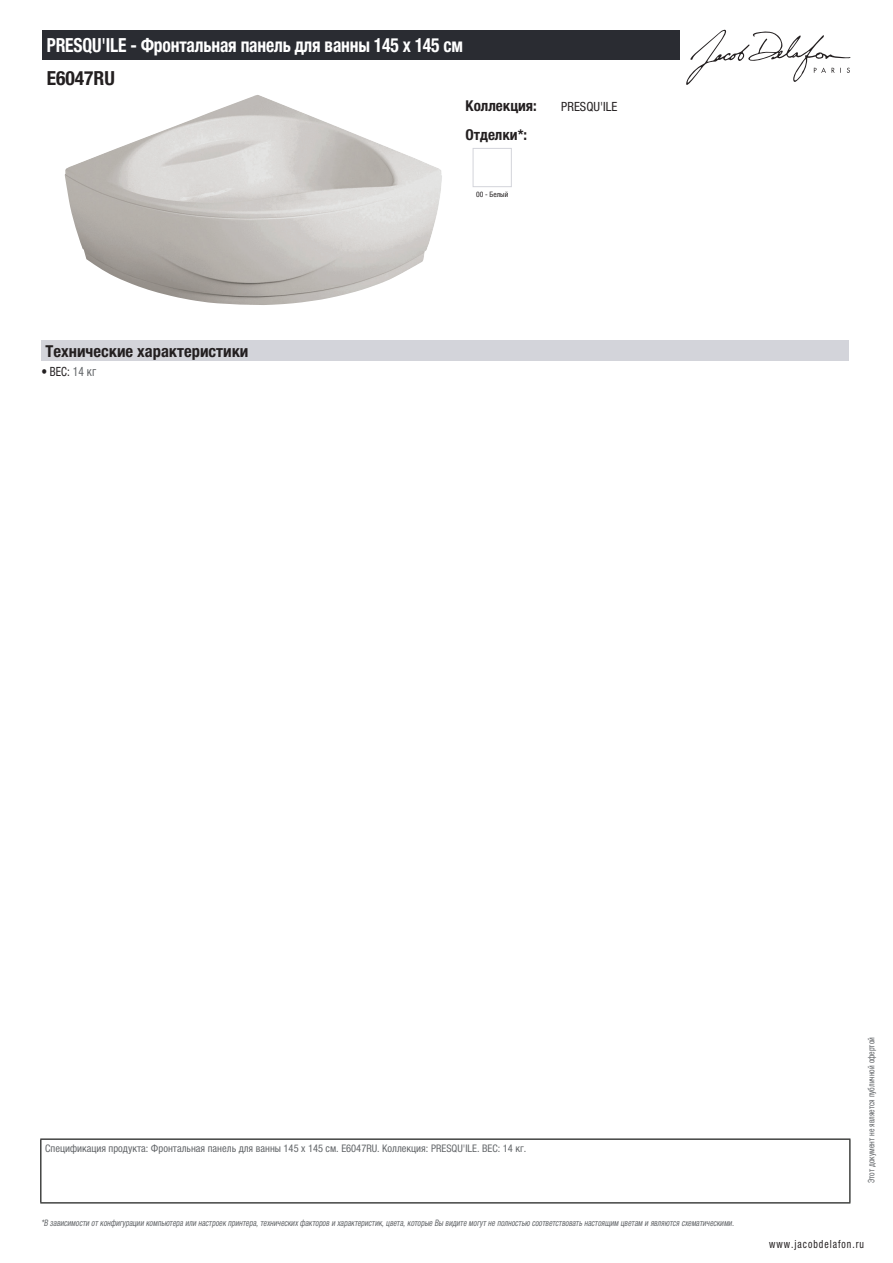
<style>
.page{position:relative;width:893px;height:1263px;background:#fff}
.page>*{position:absolute;margin:0;border:0;box-sizing:border-box;transform-origin:0 0}
.t1{font:700 condensed 19.5px "Helvetica Neue LTCYR";letter-spacing:-.01em;color:#fff;scale:.9 1}
.t2{font:700 condensed 19.5px "Helvetica Neue LTCYR";color:#231f20}
.t3{font:700 condensed 16.5px "Helvetica Neue LTCYR";color:#231f20}
.t4{font:700 condensed 15px "Helvetica Neue LTCYR";color:#231f20}
.t5{font:condensed 12.75px "Helvetica Neue LTCYR";color:#231f20}
.t6{font:condensed 12.75px "Helvetica Neue LTCYR";color:#231f20;scale:.9 1}
.t7{font:condensed 11.25px "Helvetica Neue LTCYR";letter-spacing:.1em;color:#231f20;scale:.87 1}
.t8{font:condensed 10.5px "Helvetica Neue LTCYR";color:#626568}
.t9{font:italic condensed 9px "Helvetica Neue LTCYR";color:#626568;scale:.87 1}
.t10{font:condensed 9px "Helvetica Neue LTCYR";color:#626568;scale:.87 1}
.t11{font:condensed 7.5px "Helvetica Neue LTCYR";color:#231f20}
.s1{color:#626568}
</style>
<div class="page">
<svg style="left:686px;top:30px;width:164px;height:55px"></svg>
<img style="left:65px;top:95px;width:377px;height:210px">
<div style="left:473px;top:148px;width:39px;height:39px;border:1px solid #d3d4da"></div>
<div style="left:41px;top:340px;width:808px;height:22px;background:#d3d4da"></div>
<div style="left:43px;top:30px;width:637px;height:30px;background:#2a2c32"></div>
<hr style="left:40px;top:1138px;width:810px;height:2px;background:#040503">
<hr style="left:40px;top:1140px;width:1px;height:62px;background:#040503">
<hr style="left:849px;top:1140px;width:1px;height:62px;background:#040503">
<hr style="left:40px;top:1202px;width:810px;height:1px;background:#040503">
<h1 class="t1" style="left:47px;top:34px;width:464px">PRESQU'ILE - Фронтальная панель для ванны 145 х 145 см</h1>
<h1 class="t2" style="left:47px;top:67px;width:70px">E6047RU</h1>
<h2 class="t3" style="left:46px;top:342px;width:204px">Технические характеристики</h2>
<h3 class="t6" style="left:41px;top:364px;width:62px">• ВЕС: <span class="s1">14 кг</span></h3>
<h3 class="t4" style="left:466px;top:97px;width:73px">Коллекция:</h3>
<h3 class="t5" style="left:561px;top:99px;width:57px">PRESQU'ILE</h3>
<h3 class="t4" style="left:466px;top:126px;width:63px">Отделки*:</h3>
<p class="t11" style="left:476px;top:190px;width:34px">00 - Белый</p>
<p class="t8" style="left:45px;top:1142px;width:483px">Спецификация продукта: Фронтальная панель для ванны 145 х 145 см. E6047RU. Коллекция: PRESQU'ILE. ВЕС: 14 кг.</p>
<p class="t9" style="left:41px;top:1218px;width:800px">*В зависимости отконфигурации компьютера или настроек принтера,техническихфакторов и характеристик,цвета,которые Вы видите могутне полностью соответствоватьнастоящим цветам и являются схематическими.</p>
<p class="t10" style="left:866px;top:1183px;width:169px;rotate:-90deg">Этот документ не является публичной офертой</p>
<p class="t7" style="left:769px;top:1237px;width:110px">www.jacobdelafon.ru</p>
</div>
